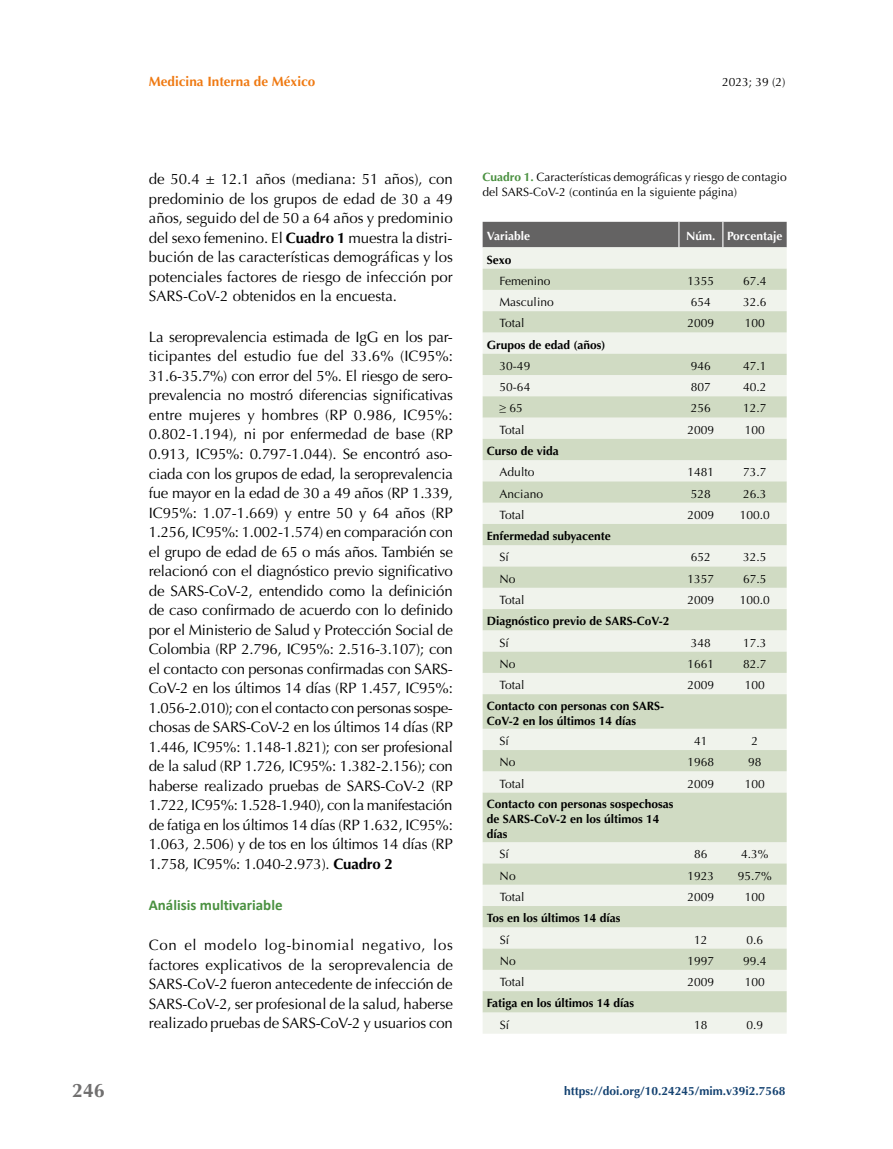
<style>
.page{position:relative;width:893px;height:1149px;background:#fff}
.page>*{position:absolute;margin:0;border:0;box-sizing:border-box;transform-origin:0 0}
.t1{font:700 19.5px "Optima";color:#706f6f}
.t2{font:15px/19.5px "Optima";letter-spacing:-.01em;color:#000;text-align:justify}
.t3{font:700 15px "Calibri";color:#4b9141}
.t4{font:700 13.5px "Optima";color:#ef7a13}
.t5{font:12px/15px "Optima";color:#000}
.t6{font:700 12px/15px "Optima";color:#000}
.t7{font:700 12px "Optima";color:#144271}
.t8{font:700 12px "Optima";color:#fff}
.s1{font-weight:700}
.s2{font-weight:700;color:#4b9141}
</style>
<div class="page">
<div style="left:483px;top:247px;width:304px;height:786px;background:#f0f3ec"></div>
<svg style="left:483px;top:268px;width:304px;height:744px;background:#dee6d5"></svg>
<div style="left:483px;top:222px;width:304px;height:25px;background:#646363"></div>
<h1 class="t1" style="left:72px;top:1079px;width:34px">246</h1>
<p class="t4" style="left:149px;top:73px;width:168px">Medicina Interna de México</p>
<p class="t5" style="left:722px;top:74px;width:65px">2023; 39 (2)</p>
<p class="t2" style="left:149px;top:169px;width:306px">de 50.4 ± 12.1 años (mediana: 51 años), con predominio de los grupos de edad de 30 a 49 años, seguido del de 50 a 64 años y predominio del sexo femenino. El <span class="s1">Cuadro 1</span> muestra la distri&shy;bución de las características demográficas y los potenciales factores de riesgo de infección por SARS-CoV-2 obtenidos en la encuesta.</p>
<p class="t2" style="left:149px;top:327px;width:306px">La seroprevalencia estimada de IgG en los par&shy;ticipantes del estudio fue del 33.6% (IC95%:<br>31.6-35.7%) con error del 5%. El riesgo de sero&shy;prevalencia no mostró diferencias significativas entre mujeres y hombres (RP 0.986, IC95%:<br>0.802-1.194), ni por enfermedad de base (RP 0.913, IC95%: 0.797-1.044). Se encontró aso&shy;ciada con los grupos de edad, la seroprevalencia fue mayor en la edad de 30 a 49 años (RP 1.339, IC95%: 1.07-1.669) y entre 50 y 64 años (RP 1.256, IC95%: 1.002-1.574) en comparación con el grupo de edad de 65 o más años. También se relacionó con el diagnóstico previo significativo de SARS-CoV-2, entendido como la definición de caso confirmado de acuerdo con lo definido por el Ministerio de Salud y Protección Social de Colombia (RP 2.796, IC95%: 2.516-3.107); con el contacto con personas confirmadas con SARS-CoV-2 en los últimos 14 días (RP 1.457, IC95%:<br>1.056-2.010); con el contacto con personas sospe&shy;chosas de SARS-CoV-2 en los últimos 14 días (RP 1.446, IC95%: 1.148-1.821); con ser profesional de la salud (RP 1.726, IC95%: 1.382-2.156); con haberse realizado pruebas de SARS-CoV-2 (RP 1.722, IC95%: 1.528-1.940), con la manifestación de fatiga en los últimos 14 días (RP 1.632, IC95%:<br>1.063, 2.506) y de tos en los últimos 14 días (RP 1.758, IC95%: 1.040-2.973). <span class="s1">Cuadro 2</span></p>
<p class="t3" style="left:149px;top:894px;width:135px">Análisis multivariable</p>
<p class="t2" style="left:149px;top:935px;width:306px">Con el modelo log-binomial negativo, los factores explicativos de la seroprevalencia de SARS-CoV-2 fueron antecedente de infección de SARS-CoV-2, ser profesional de la salud, haberse realizado pruebas de SARS-CoV-2 y usuarios con</p>
<p class="t5" style="left:483px;top:170px;width:306px"><span class="s2">Cuadro 1.</span> Características demográficas y riesgo de contagio del SARS-CoV-2 (continúa en la siguiente página)</p>
<p class="t8" style="left:487px;top:229px;width:45px">Variable</p>
<p class="t8" style="left:686px;top:229px;width:98px">Núm. Porcentaje</p>
<p class="t6" style="left:487px;top:252px;width:26px">Sexo</p>
<p class="t5" style="left:500px;top:273px;width:52px">Femenino</p>
<p class="t5" style="left:688px;top:273px;width:28px">1355</p>
<p class="t5" style="left:743px;top:273px;width:25px">67.4</p>
<p class="t5" style="left:500px;top:294px;width:56px">Masculino</p>
<p class="t5" style="left:691px;top:294px;width:22px">654</p>
<p class="t5" style="left:743px;top:294px;width:25px">32.6</p>
<p class="t5" style="left:500px;top:316px;width:26px">Total</p>
<p class="t5" style="left:688px;top:316px;width:28px">2009</p>
<p class="t5" style="left:745px;top:316px;width:22px">100</p>
<p class="t6" style="left:487px;top:337px;width:120px">Grupos de edad (años)</p>
<p class="t5" style="left:500px;top:358px;width:32px">30-49</p>
<p class="t5" style="left:691px;top:358px;width:22px">946</p>
<p class="t5" style="left:743px;top:358px;width:25px">47.1</p>
<p class="t5" style="left:500px;top:379px;width:32px">50-64</p>
<p class="t5" style="left:691px;top:379px;width:22px">807</p>
<p class="t5" style="left:743px;top:379px;width:25px">40.2</p>
<p class="t5" style="left:500px;top:401px;width:25px">≥ 65</p>
<p class="t5" style="left:691px;top:401px;width:22px">256</p>
<p class="t5" style="left:743px;top:401px;width:25px">12.7</p>
<p class="t5" style="left:500px;top:422px;width:26px">Total</p>
<p class="t5" style="left:688px;top:422px;width:28px">2009</p>
<p class="t5" style="left:745px;top:422px;width:22px">100</p>
<p class="t6" style="left:487px;top:443px;width:74px">Curso de vida</p>
<p class="t5" style="left:500px;top:465px;width:36px">Adulto</p>
<p class="t5" style="left:688px;top:465px;width:28px">1481</p>
<p class="t5" style="left:743px;top:465px;width:25px">73.7</p>
<p class="t5" style="left:500px;top:486px;width:45px">Anciano</p>
<p class="t5" style="left:691px;top:486px;width:22px">528</p>
<p class="t5" style="left:743px;top:486px;width:25px">26.3</p>
<p class="t5" style="left:500px;top:507px;width:26px">Total</p>
<p class="t5" style="left:688px;top:507px;width:28px">2009</p>
<p class="t5" style="left:740px;top:507px;width:32px">100.0</p>
<p class="t6" style="left:487px;top:528px;width:125px">Enfermedad subyacente</p>
<p class="t5" style="left:500px;top:550px;width:11px">Sí</p>
<p class="t5" style="left:691px;top:550px;width:22px">652</p>
<p class="t5" style="left:743px;top:550px;width:25px">32.5</p>
<p class="t5" style="left:500px;top:571px;width:18px">No</p>
<p class="t5" style="left:688px;top:571px;width:28px">1357</p>
<p class="t5" style="left:743px;top:571px;width:25px">67.5</p>
<p class="t5" style="left:500px;top:592px;width:26px">Total</p>
<p class="t5" style="left:688px;top:592px;width:28px">2009</p>
<p class="t5" style="left:740px;top:592px;width:32px">100.0</p>
<p class="t6" style="left:487px;top:613px;width:184px">Diagnóstico previo de SARS-CoV-2</p>
<p class="t5" style="left:500px;top:635px;width:11px">Sí</p>
<p class="t5" style="left:691px;top:635px;width:22px">348</p>
<p class="t5" style="left:743px;top:635px;width:25px">17.3</p>
<p class="t5" style="left:500px;top:656px;width:18px">No</p>
<p class="t5" style="left:688px;top:656px;width:28px">1661</p>
<p class="t5" style="left:743px;top:656px;width:25px">82.7</p>
<p class="t5" style="left:500px;top:677px;width:26px">Total</p>
<p class="t5" style="left:688px;top:677px;width:28px">2009</p>
<p class="t5" style="left:745px;top:677px;width:22px">100</p>
<p class="t6" style="left:487px;top:698px;width:179px">Contacto con personas con SARS-<br>CoV-2 en los últimos 14 días</p>
<p class="t5" style="left:500px;top:733px;width:11px">Sí</p>
<p class="t5" style="left:694px;top:733px;width:15px">41</p>
<p class="t5" style="left:751px;top:733px;width:8px">2</p>
<p class="t5" style="left:500px;top:754px;width:18px">No</p>
<p class="t5" style="left:688px;top:754px;width:28px">1968</p>
<p class="t5" style="left:748px;top:754px;width:15px">98</p>
<p class="t5" style="left:500px;top:776px;width:26px">Total</p>
<p class="t5" style="left:688px;top:776px;width:28px">2009</p>
<p class="t5" style="left:745px;top:776px;width:22px">100</p>
<p class="t6" style="left:487px;top:796px;width:188px">Contacto con personas sospechosas de SARS-CoV-2 en los últimos 14 días</p>
<p class="t5" style="left:500px;top:846px;width:11px">Sí</p>
<p class="t5" style="left:694px;top:846px;width:15px">86</p>
<p class="t5" style="left:741px;top:846px;width:29px">4.3%</p>
<p class="t5" style="left:500px;top:868px;width:18px">No</p>
<p class="t5" style="left:688px;top:868px;width:28px">1923</p>
<p class="t5" style="left:738px;top:868px;width:36px">95.7%</p>
<p class="t5" style="left:500px;top:889px;width:26px">Total</p>
<p class="t5" style="left:688px;top:889px;width:28px">2009</p>
<p class="t5" style="left:745px;top:889px;width:22px">100</p>
<p class="t6" style="left:487px;top:910px;width:135px">Tos en los últimos 14 días</p>
<p class="t5" style="left:500px;top:931px;width:11px">Sí</p>
<p class="t5" style="left:694px;top:931px;width:15px">12</p>
<p class="t5" style="left:746px;top:931px;width:18px">0.6</p>
<p class="t5" style="left:500px;top:953px;width:18px">No</p>
<p class="t5" style="left:688px;top:953px;width:28px">1997</p>
<p class="t5" style="left:743px;top:953px;width:25px">99.4</p>
<p class="t5" style="left:500px;top:974px;width:26px">Total</p>
<p class="t5" style="left:688px;top:974px;width:28px">2009</p>
<p class="t5" style="left:745px;top:974px;width:22px">100</p>
<p class="t6" style="left:487px;top:995px;width:149px">Fatiga en los últimos 14 días</p>
<p class="t5" style="left:500px;top:1016px;width:11px">Sí</p>
<p class="t5" style="left:694px;top:1016px;width:15px">18</p>
<p class="t5" style="left:746px;top:1016px;width:18px">0.9</p>
<p class="t7" style="left:564px;top:1083px;width:223px">https://doi.org/10.24245/mim.v39i2.7568</p>
</div>
